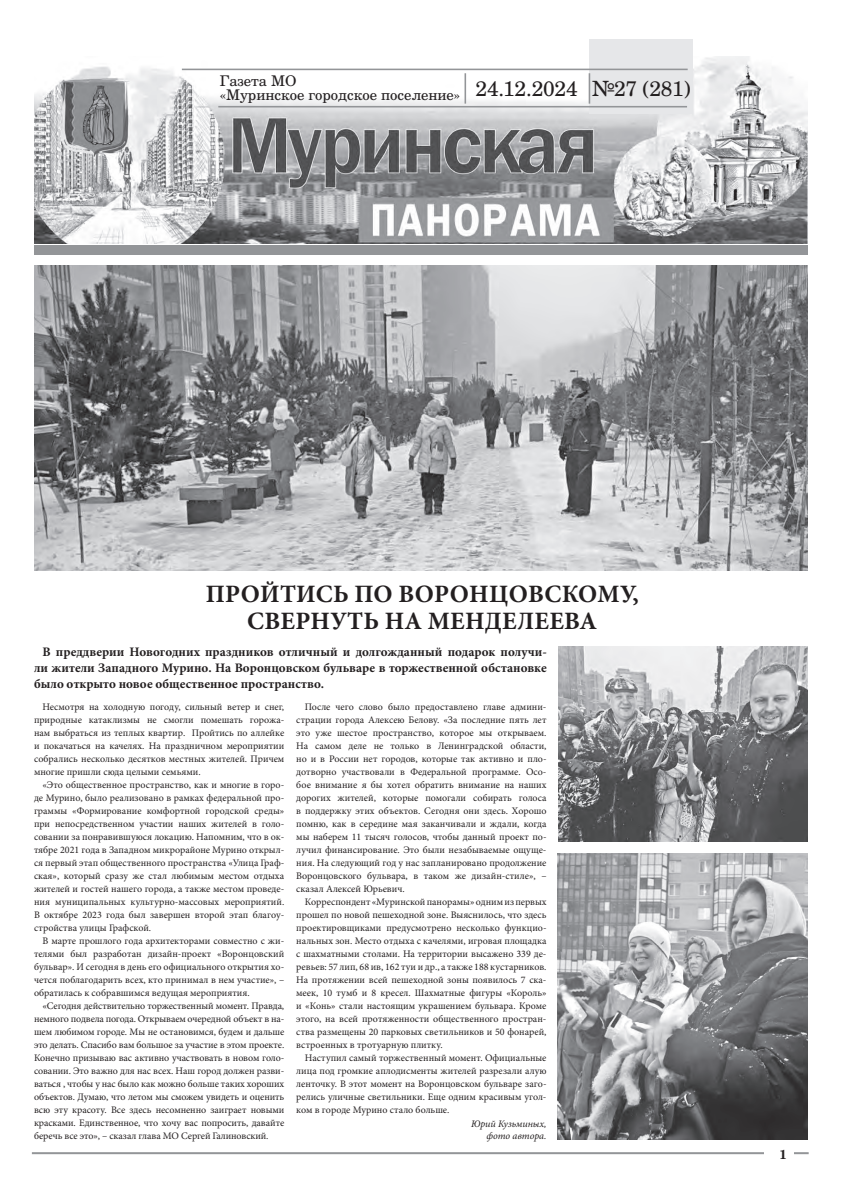
<style>
.page{position:relative;width:842px;height:1191px;background:#fff}
.page>*{position:absolute;margin:0;border:0;box-sizing:border-box;transform-origin:0 0}
.t1{font:700 25px/27px "Minion Pro";letter-spacing:.01em;color:#231f20;text-align:center}
.t2{font:14.7px/14.7px "Te X Gyre Schola";color:#231f20}
.t3{font:700 13px/16px "Minion Pro";color:#231f20;text-align:justify}
.t4{font:700 13px "Te X Gyre Schola";color:#231f20}
.t5{font:10px/13px "Minion Pro";color:#231f20;text-align:justify}
.t6{font:italic 10px/12px "Minion Pro";letter-spacing:-.005em;color:#231f20;text-align:right}
</style>
<div class="page">
<hr style="left:32px;top:1152px;width:777px;height:2px;background:#939598">
<div style="left:764px;top:1146px;width:29px;height:19px;background:#fff"></div>
<img style="left:35px;top:266px;width:772px;height:305px">
<img style="left:558px;top:646px;width:250px;height:195px">
<img style="left:558px;top:853px;width:250px;height:287px">
<img style="left:34px;top:56px;width:773px;height:188px">
<div style="left:589px;top:40px;width:104px;height:74px;background:#e6e7e9"></div>
<hr style="left:182px;top:69px;width:506px;height:1px;background:#939598">
<hr style="left:218px;top:106px;width:469px;height:1px;background:#939598">
<hr style="left:464px;top:73px;width:2px;height:31px;background:#939598">
<hr style="left:589px;top:73px;width:1px;height:31px;background:#939598">
<div style="left:35px;top:245px;width:773px;height:10px;background:#939598"></div>
<h2 class="t2" style="left:220px;top:72px;width:472px">Газета МО<br>«Муринское городское поселение» <sup>24.12.2024</sup> <sup>№27</sup> <sup>(281)</sup></h2>
<h1 class="t1" style="left:206px;top:580px;width:434px">ПРОЙТИСЬ ПО ВОРОНЦОВСКОМУ,<br>СВЕРНУТЬ НА МЕНДЕЛЕЕВА</h1>
<h3 class="t3" style="left:34px;top:643px;width:514px;text-indent:9px">В преддверии Новогодних праздников отличный и долгожданный подарок получи&shy;ли жители Западного Мурино. На Воронцовском бульваре в торжественной обстановке было открыто новое общественное пространство.</h3>
<p class="t5" style="left:34px;top:700px;width:252px;text-indent:9px">Несмотря на холодную погоду, сильный ветер и снег, природные катаклизмы не смогли помешать горожа&shy;нам выбраться из теплых квартир. Пройтись по аллейке и покачаться на качелях. На праздничном мероприятии собрались несколько десятков местных жителей. Причем многие пришли сюда целыми семьями.</p>
<p class="t5" style="left:34px;top:778px;width:252px;text-indent:8px">«Это общественное пространство, как и многие в горо&shy;де Мурино, было реализовано в рамках федеральной про&shy;граммы «Формирование комфортной городской среды» при непосредственном участии наших жителей в голо&shy;совании за понравившуюся локацию. Напомним, что в ок&shy;тябре 2021 года в Западном микрорайоне Мурино открыл&shy;ся первый этап общественного пространства «Улица Граф&shy;ская», который сразу же стал любимым местом отдыха жителей и гостей нашего города, а также местом проведе&shy;ния муниципальных культурно-массовых мероприятий.<br>В октябре 2023 года был завершен второй этап благоу&shy;стройства улицы Графской.</p>
<p class="t5" style="left:34px;top:934px;width:252px;text-indent:8px">В марте прошлого года архитекторами совместно с жи&shy;телями был разработан дизайн-проект «Воронцовский бульвар». И сегодня в день его официального открытия хо&shy;чется поблагодарить всех, кто принимал в нем участие», – обратилась к собравшимся ведущая мероприятия.</p>
<p class="t5" style="left:34px;top:999px;width:252px;text-indent:8px">«Сегодня действительно торжественный момент. Правда, немного подвела погода. Открываем очередной объект в на&shy;шем любимом городе. Мы не остановимся, будем и дальше это делать. Спасибо вам большое за участие в этом проекте.<br>Конечно призываю вас активно участвовать в новом голо&shy;совании. Это важно для нас всех. Наш город должен разви&shy;ваться , чтобы у нас было как можно больше таких хороших объектов. Думаю, что летом мы сможем увидеть и оценить всю эту красоту. Все здесь несомненно заиграет новыми красками. Единственное, что хочу вас попросить, давайте беречь все это», – сказал глава МО Сергей Галиновский.</p>
<p class="t5" style="left:296px;top:700px;width:252px;text-indent:8px">После чего слово было предоставлено главе админи&shy;страции города Алексею Белову. «За последние пять лет это уже шестое пространство, которое мы открываем.<br>На самом деле не только в Ленинградской области, но и в России нет городов, которые так активно и пло&shy;дотворно участвовали в Федеральной программе. Осо&shy;бое внимание я бы хотел обратить внимание на наших дорогих жителей, которые помогали собирать голоса в поддержку этих объектов. Сегодня они здесь. Хорошо помню, как в середине мая заканчивали и ждали, когда мы наберем 11 тысяч голосов, чтобы данный проект по&shy;лучил финансирование. Это были незабываемые ощуще&shy;ния. На следующий год у нас запланировано продолжение Воронцовского бульвара, в таком же дизайн-стиле», – сказал Алексей Юрьевич.</p>
<p class="t5" style="left:296px;top:895px;width:252px;text-indent:8px">Корреспондент «Муринской панорамы» одним из первых прошел по новой пешеходной зоне. Выяснилось, что здесь проектировщиками предусмотрено несколько функцио&shy;нальных зон. Место отдыха с качелями, игровая площадка с шахматными столами. На территории высажено 339 де&shy;ревьев: 57 лип, 68 ив, 162 туи и др., а также 188 кустарников.<br>На протяжении всей пешеходной зоны появилось 7 ска&shy;меек, 10 тумб и 8 кресел. Шахматные фигуры «Король» и «Конь» стали настоящим украшением бульвара. Кроме этого, на всей протяженности общественного простран&shy;ства размещены 20 парковых светильников и 50 фонарей, встроенных в тротуарную плитку.</p>
<p class="t5" style="left:296px;top:1051px;width:252px;text-indent:8px">Наступил самый торжественный момент. Официальные лица под громкие аплодисменты жителей разрезали алую ленточку. В этот момент на Воронцовском бульваре заго&shy;релись уличные светильники. Еще одним красивым угол&shy;ком в городе Мурино стало больше.</p>
<p class="t6" style="left:471px;top:1117px;width:77px">Юрий Кузьминых, фото автора.</p>
<h3 class="t4" style="left:779px;top:1143px;width:9px">1</h3>
</div>
